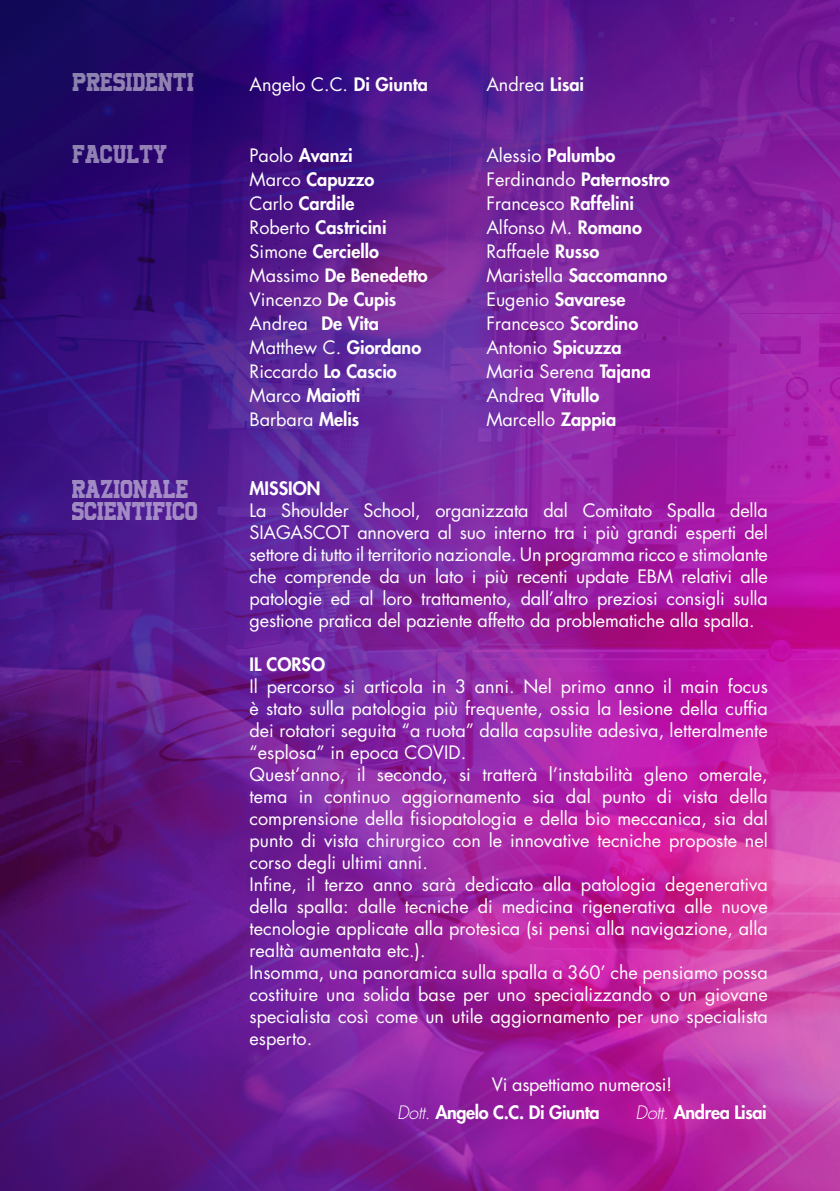
<style>
.page{position:relative;width:840px;height:1191px;background:#fff}
.page>*{position:absolute;margin:0;border:0;box-sizing:border-box;transform-origin:0 0}
.t1{font:18px/22px "Futura Std";color:#fff;text-align:justify}
.t2{font:800 18px "Futura Std";color:#fff}
.t3{font:800 18px "Futura Std";letter-spacing:-.02em;color:#fff}
.t4{font:18px/22px "University";color:#fff;scale:.9 1}
.t5{font:18px "Futura Std";letter-spacing:-.02em;color:#fff}
.s1{font-weight:800}
.s2{font-weight:400}
.s3{font-weight:300;font-style:italic}
</style>
<div class="page">
<img style="left:0;top:0;width:839px;height:1191px">
<p class="t4" style="left:73px;top:70px;width:136px">PRESIDENTI</p>
<p class="t1" style="left:249px;top:74px;width:180px">Angelo C.C. <span class="s1">Di Giunta</span></p>
<p class="t1" style="left:486px;top:74px;width:99px">Andrea <span class="s1">Lisai</span></p>
<p class="t4" style="left:73px;top:142px;width:107px">FACULTY</p>
<p class="t4" style="left:72px;top:477px;width:142px">RAZIONALE<br>SCIENTIFICO</p>
<p class="t2" style="left:249px;top:144px;width:104px"><span class="s2">Paolo</span> Avanzi</p>
<p class="t2" style="left:249px;top:168px;width:126px"><span class="s2">Marco</span> Capuzzo</p>
<p class="t2" style="left:249px;top:192px;width:106px"><span class="s2">Carlo</span> Cardile</p>
<p class="t2" style="left:249px;top:216px;width:138px"><span class="s2">Roberto</span> Castricini</p>
<p class="t2" style="left:249px;top:240px;width:131px"><span class="s2">Simone</span> Cerciello</p>
<p class="t2" style="left:249px;top:264px;width:179px"><span class="s2">Massimo</span> De Benedetto</p>
<p class="t1" style="left:249px;top:288px;width:148px">Vincenzo <span class="s1">De Cupis</span></p>
<p class="t1" style="left:249px;top:312px;width:131px">Andrea <span class="s1">De Vita</span></p>
<p class="t1" style="left:249px;top:336px;width:173px">Matthew C. <span class="s1">Giordano</span></p>
<p class="t1" style="left:249px;top:360px;width:149px">Riccardo <span class="s1">Lo Cascio</span></p>
<p class="t2" style="left:249px;top:384px;width:112px"><span class="s2">Marco</span> Maiotti</p>
<p class="t1" style="left:249px;top:408px;width:111px">Barbara <span class="s1">Melis</span></p>
<p class="t1" style="left:486px;top:144px;width:130px">Alessio <span class="s1">Palumbo</span></p>
<p class="t2" style="left:486px;top:168px;width:185px"><span class="s2">Ferdinando</span> Paternostro</p>
<p class="t1" style="left:486px;top:192px;width:149px">Francesco <span class="s1">Raffelini</span></p>
<p class="t1" style="left:486px;top:216px;width:157px">Alfonso M. <span class="s1">Romano</span></p>
<p class="t1" style="left:486px;top:240px;width:115px">Raffaele <span class="s1">Russo</span></p>
<p class="t1" style="left:486px;top:264px;width:182px">Maristella <span class="s1">Saccomanno</span></p>
<p class="t2" style="left:486px;top:288px;width:141px"><span class="s2">Eugenio</span> Savarese</p>
<p class="t1" style="left:486px;top:312px;width:153px">Francesco <span class="s1">Scordino</span></p>
<p class="t2" style="left:486px;top:336px;width:137px"><span class="s2">Antonio</span> Spicuzza</p>
<p class="t1" style="left:486px;top:360px;width:166px">Maria Serena <span class="s1">Tajana</span></p>
<p class="t2" style="left:486px;top:384px;width:114px"><span class="s2">Andrea</span> Vitullo</p>
<p class="t1" style="left:486px;top:408px;width:131px">Marcello <span class="s1">Zappia</span></p>
<p class="t2" style="left:249px;top:477px;width:72px">MISSION</p>
<p class="t1" style="left:249px;top:500px;width:519px">La Shoulder School, organizzata dal Comitato Spalla della SIAGASCOT annovera al suo interno tra i più grandi esperti del settore di tutto il territorio nazionale. Un programma ricco e stimolante che comprende da un lato i più recenti update EBM relativi alle patologie ed al loro trattamento, dall’altro preziosi consigli sulla gestione pratica del paziente affetto da problematiche alla spalla.</p>
<p class="t2" style="left:249px;top:653px;width:77px">IL CORSO</p>
<p class="t1" style="left:249px;top:676px;width:519px">Il percorso si articola in 3 anni. Nel primo anno il main focus è stato sulla patologia più frequente, ossia la lesione della cuffia dei rotatori seguita “a ruota” dalla capsulite adesiva, letteralmente “esplosa” in epoca COVID.</p>
<p class="t1" style="left:249px;top:764px;width:519px">Quest’anno, il secondo, si tratterà l’instabilità gleno omerale, tema in continuo aggiornamento sia dal punto di vista della comprensione della fisiopatologia e della bio meccanica, sia dal punto di vista chirurgico con le innovative tecniche proposte nel corso degli ultimi anni.</p>
<p class="t1" style="left:249px;top:874px;width:519px">Infine, il terzo anno sarà dedicato alla patologia degenerativa della spalla: dalle tecniche di medicina rigenerativa alle nuove tecnologie applicate alla protesica (si pensi alla navigazione, alla realtà aumentata etc.).</p>
<p class="t1" style="left:249px;top:962px;width:519px">Insomma, una panoramica sulla spalla a 360’ che pensiamo possa costituire una solida base per uno specializzando o un giovane specialista così come un utile aggiornamento per uno specialista esperto.</p>
<p class="t5" style="left:491px;top:1072px;width:182px">Vi aspettiamo numerosi!</p>
<p class="t3" style="left:397px;top:1100px;width:204px"><span class="s3">Dott.</span> Angelo C.C. Di Giunta</p>
<p class="t3" style="left:635px;top:1100px;width:133px"><span class="s3">Dott.</span> Andrea Lisai</p>
</div>
